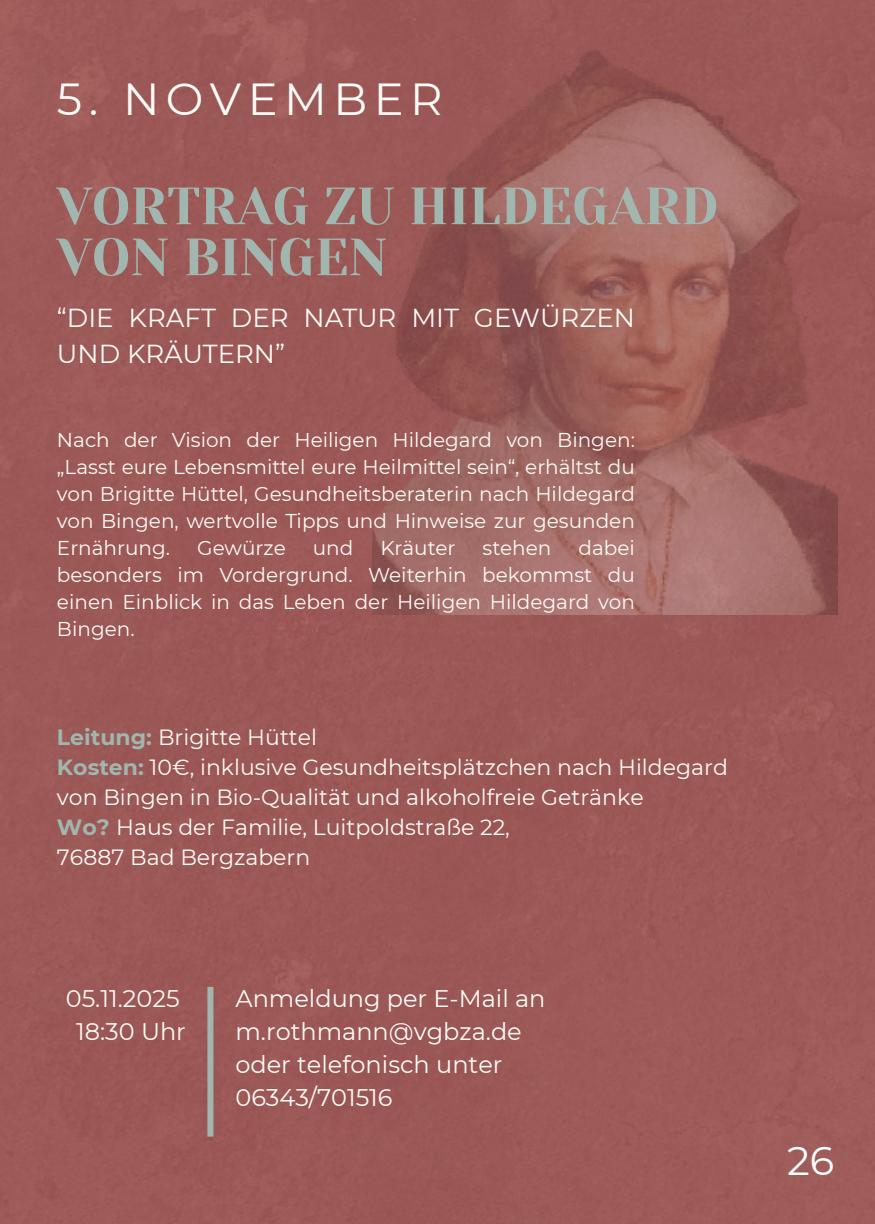
<style>
.page{position:relative;width:875px;height:1224px;background:#fff}
.page>*{position:absolute;margin:0;border:0;box-sizing:border-box;transform-origin:0 0}
.t1{font:52.2px/51px "Yeseva One";color:#a1b6af}
.t2{font:44.8px "Montserrat";letter-spacing:.145em;color:#fdfbf7}
.t3{font:40px "Montserrat";color:#fff}
.t4{font:26px/36px "Montserrat";color:#fdfbf7}
.t5{font:24px/33px "Montserrat";color:#fdfbf7;text-align:center}
.t6{font:22px/30px "Montserrat";color:#fdfbf7}
.t7{font:20px/27px "Montserrat";color:#fdfbf7;text-align:justify}
.s1{font-weight:700;color:#a1b6af}
</style>
<div class="page">
<div style="left:0;top:0;width:874px;height:1224px;background:#9b5856"></div>
<div style="left:207px;top:987px;width:6px;height:150px;background:#a1b6af"></div>
<img style="left:372px;top:26px;width:465px;height:588px">
<h2 class="t2" style="left:57px;top:68px;width:387px">5. NOVEMBER</h2>
<h1 class="t1" style="left:57px;top:179px;width:662px">VORTRAG ZU HILDEGARD<br>VON BINGEN</h1>
<h3 class="t4" style="left:57px;top:298px;width:579px">&lt;DIE KRAFT DER NATUR MIT GEWÜRZEN<br>UND KRÄUTERN=</h3>
<p class="t7" style="left:57px;top:425px;width:579px">Nach der Vision der Heiligen Hildegard von Bingen: „Lasst eure Lebensmittel eure Heilmittel sein&lt;, erhältst du von Brigitte Hüttel, Gesundheitsberaterin nach Hildegard von Bingen, wertvolle Tipps und Hinweise zur gesunden Ernährung.</p>
<p class="t7" style="left:57px;top:533px;width:579px;text-indent:521px">dabei besonders im Vordergrund. Weiterhin bekommst du einen Einblick in das Leben der Heiligen Hildegard von Bingen.</p>
<p class="t7" style="left:197px;top:533px;width:90px">Gewürze</p>
<p class="t7" style="left:313px;top:533px;width:42px">und</p>
<p class="t7" style="left:380px;top:533px;width:76px">Kräuter</p>
<p class="t7" style="left:482px;top:533px;width:70px">stehen</p>
<p class="t6" style="left:57px;top:721px;width:672px"><span class="s1">Leitung:</span> Brigitte Hüttel<br><span class="s1">Kosten:</span> 10€, inklusive Gesundheitsplätzchen nach Hildegard von Bingen in Bio-Qualität und alkoholfreie Getränke<br><span class="s1">Wo?</span> Haus der Familie, Luitpoldstraße 22,<br>76887 Bad Bergzabern</p>
<p class="t5" style="left:66px;top:981px;width:122px">05.11.2025<br>18:30 Uhr</p>
<p class="t5" style="left:235px;top:981px;width:311px;text-align:left">Anmeldung per E-Mail an m.rothmann@vgbza.de oder telefonisch unter<br>06343/701516</p>
<h3 class="t3" style="left:787px;top:1133px;width:48px">26</h3>
</div>
